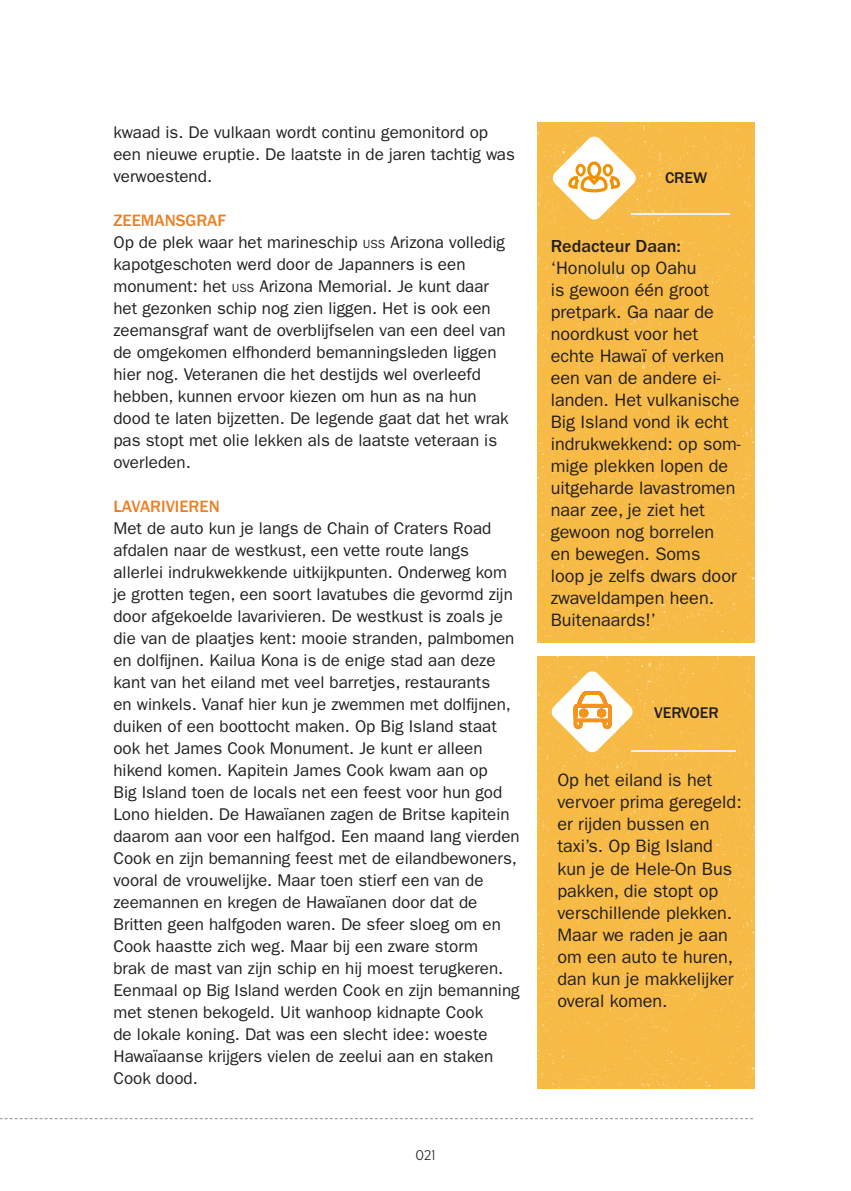
<style>
.page{position:relative;width:851px;height:1191px;background:#fff}
.page>*{position:absolute;margin:0;border:0;box-sizing:border-box;transform-origin:0 0}
.t1{font:18px/22px "ITC Franklin Gothic Std";color:#231f20}
.t2{font:500 18px "ITC Franklin Gothic Std";color:#231f20}
.t3{font:17px/22px "ITC Franklin Gothic Std";color:#231f20}
.t4{font:500 17px "ITC Franklin Gothic Std";color:#ed7f23}
.t5{font:500 16px "ITC Franklin Gothic Std";color:#231f20}
.t6{font:14px "Haboro Soft Nor Boo";color:#231f20}
.s1{font-size:11.8px}
</style>
<div class="page">
<svg style="left:537px;top:271px;width:217px;height:224px;background:#f7ba47"></svg>
<svg style="left:537px;top:495px;width:217px;height:147px;background:#f7ba47"></svg>
<svg style="left:537px;top:761px;width:217px;height:224px;background:#f7ba47"></svg>
<svg style="left:537px;top:985px;width:217px;height:104px;background:#f7ba47"></svg>
<svg style="left:537px;top:656px;width:217px;height:105px;background:#f8c25f"></svg>
<svg style="left:537px;top:122px;width:217px;height:149px;background:#f7c159"></svg>
<svg style="left:0;top:1118px;width:753px;height:1px"></svg>
<p class="t3" style="left:113px;top:121px;width:403px">kwaad is. De vulkaan wordt continu gemonitord op een nieuwe eruptie. De laatste in de jaren tachtig was verwoestend.</p>
<p class="t4" style="left:113px;top:211px;width:114px">ZEEMANSGRAF</p>
<p class="t3" style="left:113px;top:231px;width:397px">Op de plek waar het marineschip <span class="s1">USS</span> Arizona volledig kapotgeschoten werd door de Japanners is een monument: het <span class="s1">USS</span> Arizona Memorial. Je kunt daar het gezonken schip nog zien liggen. Het is ook een zeemansgraf want de overblijfselen van een deel van de omgekomen elfhonderd bemanningsleden liggen hier nog. Veteranen die het destijds wel overleefd hebben, kunnen ervoor kiezen om hun as na hun dood te laten bijzetten. De legende gaat dat het wrak pas stopt met olie lekken als de laatste veteraan is overleden.</p>
<p class="t4" style="left:113px;top:497px;width:108px">LAVARIVIEREN</p>
<p class="t3" style="left:113px;top:517px;width:407px">Met de auto kun je langs de Chain of Craters Road afdalen naar de westkust, een vette route langs allerlei indrukwekkende uitkijkpunten. Onderweg kom je grotten tegen, een soort lavatubes die gevormd zijn door afgekoelde lavarivieren. De westkust is zoals je die van de plaatjes kent: mooie stranden, palmbomen en dolfijnen. Kailua Kona is de enige stad aan deze kant van het eiland met veel barretjes, restaurants<br>en winkels. Vanaf hier kun je zwemmen met dolfijnen, duiken of een boottocht maken. Op Big Island staat ook het James Cook Monument. Je kunt er alleen hikend komen. Kapitein James Cook kwam aan op<br>Big Island toen de locals net een feest voor hun god Lono hielden. De Hawaïanen zagen de Britse kapitein daarom aan voor een halfgod. Een maand lang vierden Cook en zijn bemanning feest met de eilandbewoners, vooral de vrouwelijke. Maar toen stierf een van de zeemannen en kregen de Hawaïanen door dat de Britten geen halfgoden waren. De sfeer sloeg om en Cook haastte zich weg. Maar bij een zware storm<br>brak de mast van zijn schip en hij moest terugkeren.<br>Eenmaal op Big Island werden Cook en zijn bemanning met stenen bekogeld. Uit wanhoop kidnapte Cook<br>de lokale koning. Dat was een slecht idee: woeste Hawaïaanse krijgers vielen de zeelui aan en staken Cook dood.</p>
<p class="t6" style="left:415px;top:1146px;width:21px">021</p>
<p class="t5" style="left:665px;top:169px;width:44px">CREW</p>
<p class="t2" style="left:550px;top:236px;width:132px">Redacteur Daan:</p>
<p class="t1" style="left:550px;top:257px;width:192px">‘Honolulu op Oahu<br>is gewoon één groot pretpark. Ga naar de noordkust voor het echte Hawaï of verken een van de andere ei&shy;landen. Het vulkanische<br>Big Island vond ik echt indrukwekkend: op som&shy;mige plekken lopen de uitgeharde lavastromen naar zee, je ziet het gewoon nog borrelen<br>en bewegen. Soms<br>loop je zelfs dwars door zwaveldampen heen.<br>Buitenaards!’</p>
<p class="t5" style="left:654px;top:703px;width:66px">VERVOER</p>
<p class="t1" style="left:557px;top:769px;width:186px">Op het eiland is het vervoer prima geregeld: er rijden bussen en taxi’s. Op Big Island kun je de Hele-On Bus pakken, die stopt op verschillende plekken.<br>Maar we raden je aan om een auto te huren, dan kun je makkelijker overal komen.</p>
</div>
